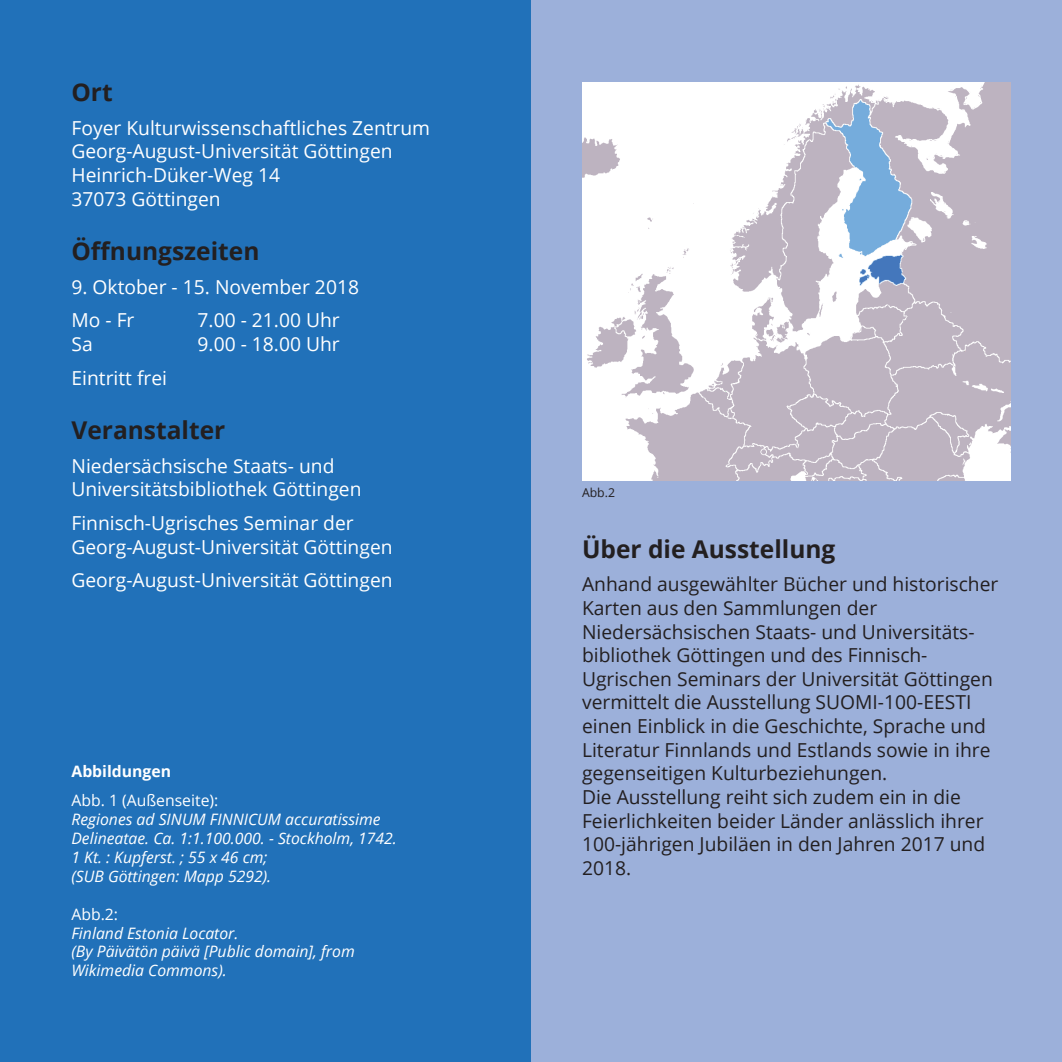
<style>
.page{position:relative;width:1062px;height:1062px;background:#fff}
.page>*{position:absolute;margin:0;border:0;box-sizing:border-box;transform-origin:0 0}
.t1{font:700 24.5px "Open Sans";color:#231f20}
.t2{font:19.25px/23.6px "Open Sans";color:#231f20}
.t3{font:19.25px/23.6px "Open Sans";color:#fff}
.t4{font:italic 15.75px/18.9px "Open Sans";color:#fff}
.t5{font:15.75px "Open Sans";color:#fff}
.t6{font:700 15.75px "Open Sans";color:#fff}
.t7{font:12.25px "Open Sans";color:#231f20}
</style>
<div class="page">
<div style="left:531px;top:0;width:531px;height:1062px;background:#9cb0da"></div>
<div style="left:0;top:0;width:531px;height:1062px;background:#2171b9"></div>
<img style="left:582px;top:82px;width:429px;height:398px">
<p class="t1" style="left:71px;top:75px;width:43px">Ort</p>
<p class="t3" style="left:71px;top:115px;width:360px">Foyer Kulturwissenschaftliches Zentrum<br>Georg-August-Universität Göttingen<br>Heinrich-Düker-Weg 14<br>37073 Göttingen</p>
<p class="t1" style="left:71px;top:234px;width:189px">Öffnungszeiten</p>
<p class="t3" style="left:71px;top:269px;width:289px;line-height:33.6px">9. Oktober - 15. November 2018<br>Mo - Fr</p>
<p class="t3" style="left:197px;top:308px;width:144px">7.00 - 21.00 Uhr</p>
<p class="t3" style="left:71px;top:332px;width:23px">Sa</p>
<p class="t3" style="left:197px;top:332px;width:144px">9.00 - 18.00 Uhr</p>
<p class="t3" style="left:71px;top:365px;width:97px">Eintritt frei</p>
<p class="t1" style="left:71px;top:413px;width:155px">Veranstalter</p>
<p class="t3" style="left:71px;top:453px;width:291px">Niedersächsische Staats- und<br>Universitätsbibliothek Göttingen</p>
<p class="t3" style="left:71px;top:510px;width:323px">Finnisch-Ugrisches Seminar der<br>Georg-August-Universität Göttingen</p>
<p class="t3" style="left:71px;top:568px;width:323px">Georg-August-Universität Göttingen</p>
<p class="t6" style="left:71px;top:760px;width:101px">Abbildungen</p>
<p class="t5" style="left:71px;top:789px;width:148px">Abb. 1 (Außenseite):</p>
<p class="t4" style="left:71px;top:809px;width:327px">Regiones ad SINUM FINNICUM accuratissime Delineatae. Ca. 1:1.100.000. - Stockholm, 1742.<br>1 Kt. : Kupferst. ; 55 x 46 cm;<br>(SUB Göttingen: Mapp 5292).</p>
<p class="t5" style="left:71px;top:903px;width:48px">Abb.2:</p>
<p class="t4" style="left:71px;top:923px;width:285px">Finland Estonia Locator.<br>(By Päivätön päivä [Public domain], from<br>Wikimedia Commons).</p>
<p class="t7" style="left:582px;top:484px;width:35px">Abb.2</p>
<p class="t1" style="left:582px;top:531px;width:255px">Über die Ausstellung</p>
<p class="t2" style="left:582px;top:572px;width:418px">Anhand ausgewählter Bücher und historischer Karten aus den Sammlungen der Niedersächsischen Staats- und Universitäts&shy;bibliothek Göttingen und des Finnisch-Ugrischen Seminars der Universität Göttingen vermittelt die Ausstellung SUOMI-100-EESTI einen Einblick in die Geschichte, Sprache und Literatur Finnlands und Estlands sowie in ihre gegenseitigen Kulturbeziehungen.<br>Die Ausstellung reiht sich zudem ein in die Feierlichkeiten beider Länder anlässlich ihrer 100-jährigen Jubiläen in den Jahren 2017 und 2018.</p>
</div>
